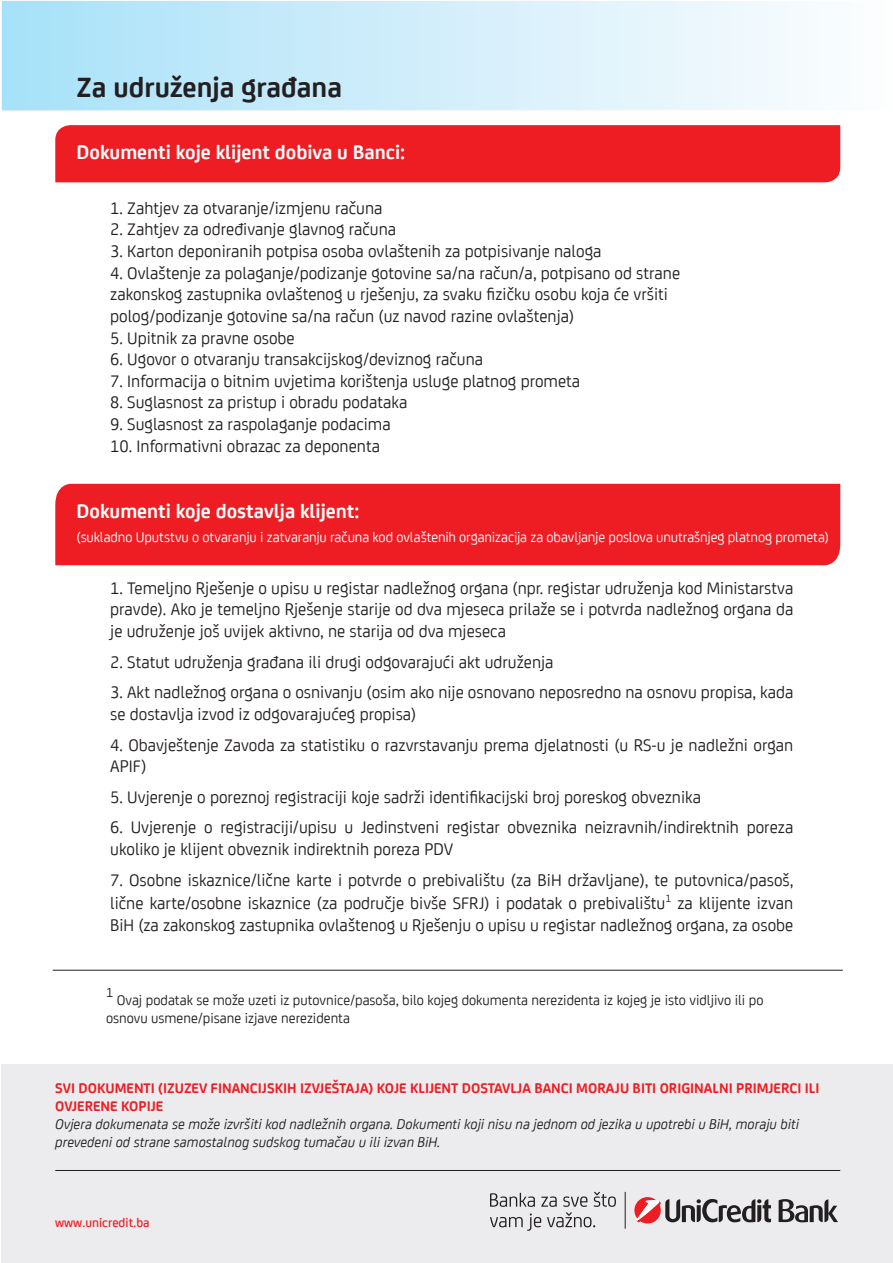
<style>
.page{position:relative;width:893px;height:1263px;background:#fff}
.page>*{position:absolute;margin:0;border:0;box-sizing:border-box;transform-origin:0 0}
.t1{font:700 30px "Uni Credit";color:#231f20}
.t2{font:700 21px "Uni Credit";color:#fff}
.t3{font:18px/21.6px "Uni Credit";color:#231f20}
.t4{font:italic 15px/18px "Uni Credit";color:#231f20}
.t5{font:15px/18px "Uni Credit";color:#231f20}
.t6{font:15px "Uni Credit";letter-spacing:-.005em;color:#fff}
.t7{font:700 15px/18px "Uni Credit";color:#ee1d23}
.t8{font:13.95px "Uni Credit";color:#231f20}
.t9{font:500 13.5px "FS Joey";color:#ee1d23}
</style>
<div class="page">
<div style="left:2px;top:1px;width:891px;height:109px;background:linear-gradient(to right,#a8e1f9,#fefdfe)"></div>
<div style="left:2px;top:1064px;width:891px;height:199px;background:#ececee"></div>
<svg style="left:634px;top:1197px;width:137px;height:26px"></svg>
<svg style="left:779px;top:1199px;width:59px;height:23px"></svg>
<svg style="left:490px;top:1192px;width:126px;height:39px"></svg>
<hr style="left:625px;top:1192px;width:1px;height:37px;background:#231f20">
<div style="left:55px;top:125px;width:785px;height:57px;background:#ee1d23"></div>
<div style="left:55px;top:484px;width:785px;height:81px;background:#ee1d23"></div>
<hr style="left:55px;top:1170px;width:785px;height:1px;background:#231f20">
<hr style="left:53px;top:970px;width:790px;height:1px;background:#231f20">
<h1 class="t1" style="left:77px;top:65px;width:267px">Za udruženja građana</h1>
<p class="t2" style="left:77px;top:137px;width:330px">Dokumenti koje klijent dobiva u Banci:</p>
<p class="t3" style="left:110px;top:196px;width:274px">1. Zahtjev za otvaranje/izmjenu računa</p>
<p class="t3" style="left:110px;top:218px;width:287px">2. Zahtjev za određivanje glavnog računa</p>
<p class="t3" style="left:110px;top:239px;width:493px">3. Karton deponiranih potpisa osoba ovlaštenih za potpisivanje naloga</p>
<p class="t3" style="left:110px;top:261px;width:571px">4. Ovlaštenje za polaganje/podizanje gotovine sa/na račun/a, potpisano od strane zakonskog zastupnika ovlaštenog u rješenju, za svaku fizičku osobu koja će vršiti polog/podizanje gotovine sa/na račun (uz navod razine ovlaštenja)</p>
<p class="t3" style="left:110px;top:326px;width:186px">5. Upitnik za pravne osobe</p>
<p class="t3" style="left:110px;top:347px;width:374px">6. Ugovor o otvaranju transakcijskog/deviznog računa</p>
<p class="t3" style="left:110px;top:369px;width:472px">7. Informacija o bitnim uvjetima korištenja usluge platnog prometa</p>
<p class="t3" style="left:110px;top:390px;width:299px">8. Suglasnost za pristup i obradu podataka</p>
<p class="t3" style="left:110px;top:412px;width:282px">9. Suglasnost za raspolaganje podacima</p>
<p class="t3" style="left:110px;top:434px;width:271px">10. Informativni obrazac za deponenta</p>
<p class="t2" style="left:77px;top:495px;width:284px">Dokumenti koje dostavlja klijent:</p>
<p class="t6" style="left:77px;top:526px;width:754px">(sukladno Uputstvu o otvaranju i zatvaranju računa kod ovlaštenih organizacija za obavljanje poslova unutrašnjeg platnog prometa)</p>
<p class="t3" style="left:110px;top:576px;width:685px;text-align:justify">1. Temeljno Rješenje o upisu u registar nadležnog organa (npr. registar udruženja kod Ministarstva pravde). Ako je temeljno Rješenje starije od dva mjeseca prilaže se i potvrda nadležnog organa da je udruženje još uvijek aktivno, ne starija od dva mjeseca</p>
<p class="t3" style="left:110px;top:650px;width:445px">2. Statut udruženja građana ili drugi odgovarajući akt udruženja</p>
<p class="t3" style="left:110px;top:680px;width:685px">3. Akt nadležnog organa o osnivanju (osim ako nije osnovano neposredno na osnovu propisa, kada se dostavlja izvod iz odgovarajućeg propisa)</p>
<p class="t3" style="left:110px;top:733px;width:685px">4. Obavještenje Zavoda za statistiku o razvrstavanju prema djelatnosti (u RS-u je nadležni organ<br>APIF)</p>
<p class="t3" style="left:110px;top:785px;width:592px">5. Uvjerenje o poreznoj registraciji koje sadrži identifikacijski broj poreskog obveznika</p>
<p class="t3" style="left:110px;top:815px;width:685px">6. Uvjerenje o registraciji/upisu u Jedinstveni registar obveznika neizravnih/indirektnih poreza ukoliko je klijent obveznik indirektnih poreza PDV</p>
<p class="t3" style="left:110px;top:867px;width:685px;line-height:23.4px">7. Osobne iskaznice/lične karte i potvrde o prebivalištu (za BiH državljane), te putovnica/pasoš, lične karte/osobne iskaznice (za područje bivše SFRJ) i podatak o prebivalištu<sup>1</sup> za klijente izvan</p>
<p class="t3" style="left:110px;top:913px;width:685px">BiH (za zakonskog zastupnika ovlaštenog u Rješenju o upisu u registar nadležnog organa, za osobe</p>
<p class="t8" style="left:106px;top:982px;width:9px">1</p>
<p class="t5" style="left:106px;top:990px;width:659px;text-indent:11px">Ovaj podatak se može uzeti iz putovnice/pasoša, bilo kojeg dokumenta nerezidenta iz kojeg je isto vidljivo ili po osnovu usmene/pisane izjave nerezidenta</p>
<p class="t7" style="left:55px;top:1078px;width:766px">SVI DOKUMENTI (IZUZEV FINANCIJSKIH IZVJEŠTAJA) KOJE KLIJENT DOSTAVLJA BANCI MORAJU BITI ORIGINALNI PRIMJERCI ILI<br>OVJERENE KOPIJE</p>
<p class="t4" style="left:55px;top:1114px;width:745px">Ovjera dokumenata se može izvršiti kod nadležnih organa. Dokumenti koji nisu na jednom od jezika u upotrebi u BiH, moraju biti prevedeni od strane samostalnog sudskog tumačau u ili izvan BiH.</p>
<p class="t9" style="left:55px;top:1213px;width:96px">www.unicredit.ba</p>
</div>
